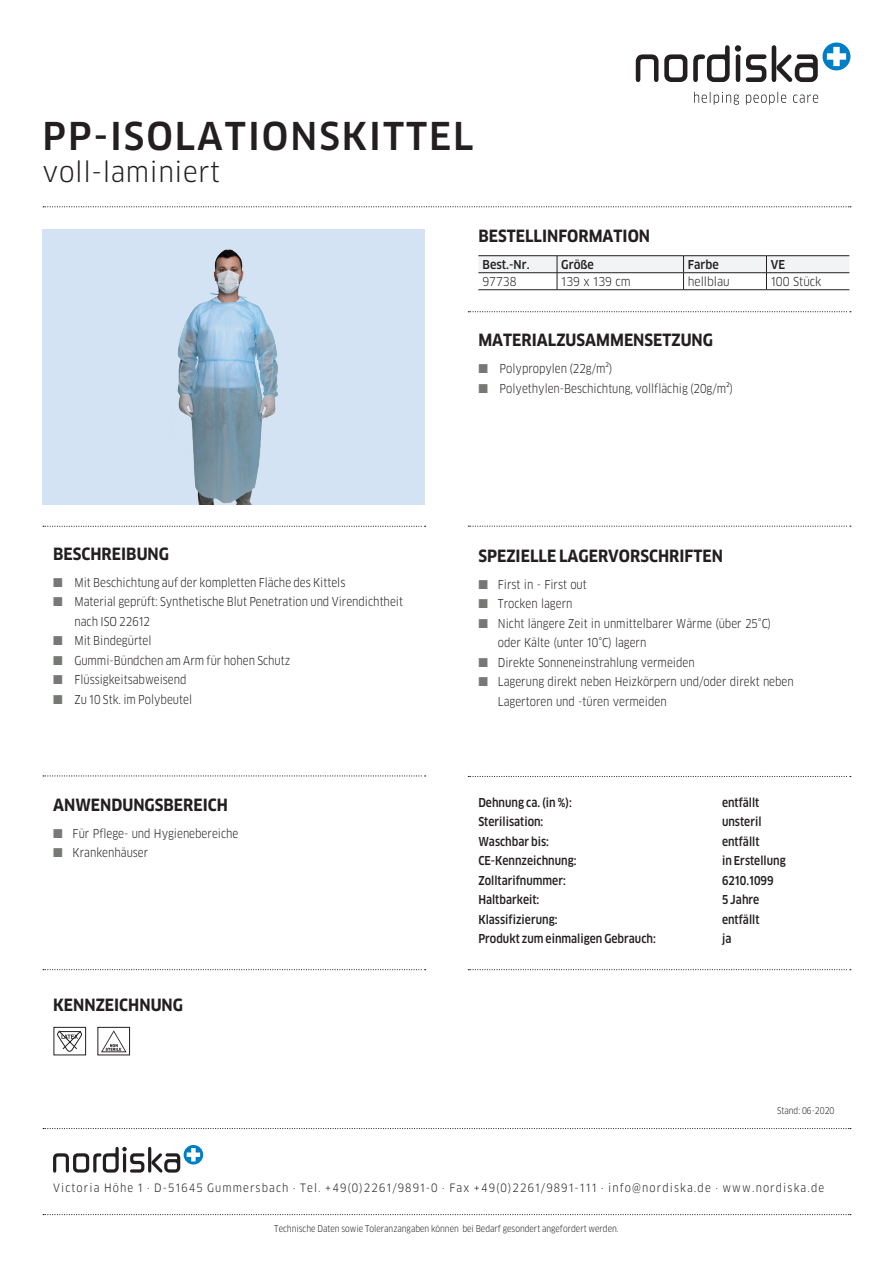
<style>
.page{position:relative;width:893px;height:1263px;background:#fff}
.page>*{position:absolute;margin:0;border:0;box-sizing:border-box;transform-origin:0 0}
.t1{font:500 37.5px "Clan Narrow LF";letter-spacing:.05em;color:#231f20;scale:1.05 1}
.t2{font:27px "Clan Narrow LF";letter-spacing:.02em;color:#231f20;scale:1.05 1}
.t3{font:700 16.5px "Clan Narrow LF";color:#231f20}
.t4{font:12px/19.5px "Clan Narrow LF";color:#231f20;scale:.95 1}
.t5{font:500 12px "Clan Narrow LF";color:#231f20;scale:.95 1}
.t6{font:12px "Clan Narrow LF";color:#231f20}
.t7{font:500 12px "Clan Narrow LF";color:#231f20}
.t8{font:11.25px "Clan Narrow LF";letter-spacing:.1em;color:#231f20}
.t9{font:9px "Clan Narrow LF";color:#231f20;scale:.95 1}
.s1{font-family:"European Pi Three";color:#767876}
</style>
<div class="page">
<div style="left:43px;top:229px;width:382px;height:276px;background:#d4e3f4"></div>
<hr style="left:478px;top:255px;width:79px;height:1px;background:#231f20">
<hr style="left:557px;top:255px;width:127px;height:1px;background:#231f20">
<hr style="left:684px;top:255px;width:82px;height:1px;background:#231f20">
<hr style="left:766px;top:255px;width:83px;height:1px;background:#231f20">
<svg style="left:478px;top:256px;width:371px;height:34px"></svg>
<svg style="left:43px;top:206px;width:808px;height:1px"></svg>
<svg style="left:43px;top:526px;width:383px;height:1px"></svg>
<svg style="left:468px;top:311px;width:383px;height:1px"></svg>
<svg style="left:468px;top:526px;width:383px;height:1px"></svg>
<svg style="left:468px;top:776px;width:383px;height:1px"></svg>
<svg style="left:43px;top:775px;width:383px;height:1px"></svg>
<svg style="left:43px;top:969px;width:383px;height:1px"></svg>
<svg style="left:43px;top:1128px;width:808px;height:1px"></svg>
<svg style="left:43px;top:1214px;width:808px;height:1px"></svg>
<svg style="left:53px;top:1147px;width:91px;height:25px"></svg>
<hr style="left:148px;top:1147px;width:3px;height:25px;background:#231f20;border-radius:2px">
<svg style="left:151px;top:1152px;width:29px;height:21px"></svg>
<svg style="left:184px;top:1145px;width:19px;height:19px"></svg>
<svg style="left:187px;top:1148px;width:13px;height:13px"></svg>
<svg style="left:636px;top:54px;width:22px;height:28px"></svg>
<svg style="left:664px;top:54px;width:23px;height:28px"></svg>
<div style="left:735px;top:45px;width:6px;height:7px;background:#231f20;border-radius:50%"></div>
<hr style="left:736px;top:54px;width:4px;height:28px;background:#231f20;border-radius:2px">
<svg style="left:746px;top:54px;width:20px;height:28px"></svg>
<svg style="left:693px;top:45px;width:37px;height:37px"></svg>
<hr style="left:772px;top:45px;width:4px;height:37px;background:#231f20;border-radius:2px">
<svg style="left:776px;top:53px;width:42px;height:29px"></svg>
<svg style="left:822px;top:43px;width:28px;height:27px"></svg>
<svg style="left:827px;top:47px;width:19px;height:19px"></svg>
<svg style="left:694px;top:92px;width:124px;height:13px"></svg>
<svg style="left:468px;top:969px;width:383px;height:1px"></svg>
<img style="left:172px;top:249px;width:106px;height:256px">
<div style="left:53px;top:1027px;width:33px;height:28px;border:1px solid #231f20"></div>
<svg style="left:57px;top:1030px;width:25px;height:22px"></svg>
<img style="left:101px;top:1030px;width:26px;height:23px">
<div style="left:97px;top:1027px;width:33px;height:28px;border:1px solid #231f20"></div>
<h1 class="t1" style="left:43px;top:113px;width:412px">PP-ISOLATIONSKITTEL</h1>
<h2 class="t2" style="left:43px;top:155px;width:171px">voll-laminiert</h2>
<h3 class="t3" style="left:478px;top:225px;width:173px">BESTELLINFORMATION</h3>
<p class="t7" style="left:483px;top:257px;width:49px">Best.-Nr.</p>
<p class="t7" style="left:561px;top:257px;width:34px">Größe</p>
<p class="t7" style="left:688px;top:257px;width:33px">Farbe</p>
<p class="t7" style="left:771px;top:257px;width:16px">VE</p>
<p class="t6" style="left:483px;top:274px;width:35px">97738</p>
<p class="t6" style="left:561px;top:274px;width:71px">139 x 139 cm</p>
<p class="t6" style="left:688px;top:274px;width:44px">hellblau</p>
<p class="t6" style="left:771px;top:274px;width:52px">100 Stück</p>
<h3 class="t3" style="left:53px;top:543px;width:117px">BESCHREIBUNG</h3>
<p class="t4" style="left:53px;top:573px;width:309px"><span class="s1">M</span> Mit Beschichtung auf der kompletten Fläche des Kittels</p>
<p class="t4" style="left:53px;top:592px;width:370px"><span class="s1">M</span> Material geprüft: Synthetische Blut Penetration und Virendichtheit</p>
<p class="t4" style="left:74px;top:612px;width:81px">nach ISO 22612</p>
<p class="t4" style="left:53px;top:631px;width:105px"><span class="s1">M</span> Mit Bindegürtel</p>
<p class="t4" style="left:53px;top:651px;width:251px"><span class="s1">M</span> Gummi-Bündchen am Arm für hohen Schutz</p>
<p class="t4" style="left:53px;top:670px;width:142px"><span class="s1">M</span> Flüssigkeitsabweisend</p>
<p class="t4" style="left:53px;top:690px;width:148px"><span class="s1">M</span> Zu 10 Stk. im Polybeutel</p>
<h3 class="t3" style="left:53px;top:794px;width:176px">ANWENDUNGSBEREICH</h3>
<p class="t4" style="left:53px;top:824px;width:197px"><span class="s1">M</span> Für Pflege- und Hygienebereiche<br><span class="s1">M</span> Krankenhäuser</p>
<h3 class="t3" style="left:53px;top:995px;width:131px">KENNZEICHNUNG</h3>
<h3 class="t3" style="left:478px;top:330px;width:236px">MATERIALZUSAMMENSETZUNG</h3>
<p class="t4" style="left:478px;top:359px;width:269px"><span class="s1">M</span> Polypropylen (22g/m²)<br><span class="s1">M</span> Polyethylen-Beschichtung, vollflächig (20g/m²)</p>
<h3 class="t3" style="left:478px;top:545px;width:246px">SPEZIELLE LAGERVORSCHRIFTEN</h3>
<p class="t4" style="left:478px;top:575px;width:116px"><span class="s1">M</span> First in - First out</p>
<p class="t4" style="left:478px;top:594px;width:101px"><span class="s1">M</span> Trocken lagern</p>
<p class="t4" style="left:478px;top:614px;width:310px"><span class="s1">M</span> Nicht längere Zeit in unmittelbarer Wärme (über 25°C)</p>
<p class="t4" style="left:498px;top:633px;width:158px">oder Kälte (unter 10°C) lagern</p>
<p class="t4" style="left:478px;top:653px;width:229px"><span class="s1">M</span> Direkte Sonneneinstrahlung vermeiden</p>
<p class="t4" style="left:478px;top:672px;width:334px"><span class="s1">M</span> Lagerung direkt neben Heizkörpern und/oder direkt neben</p>
<p class="t4" style="left:498px;top:692px;width:179px">Lagertoren und -türen vermeiden</p>
<p class="t5" style="left:478px;top:795px;width:100px">Dehnung ca. (in %):</p>
<p class="t5" style="left:722px;top:795px;width:41px">entfällt</p>
<p class="t5" style="left:478px;top:814px;width:70px">Sterilisation:</p>
<p class="t5" style="left:722px;top:814px;width:43px">unsteril</p>
<p class="t5" style="left:478px;top:834px;width:76px">Waschbar bis:</p>
<p class="t5" style="left:722px;top:834px;width:41px">entfällt</p>
<p class="t5" style="left:478px;top:853px;width:105px">CE-Kennzeichnung:</p>
<p class="t5" style="left:722px;top:853px;width:69px">in Erstellung</p>
<p class="t5" style="left:478px;top:873px;width:94px">Zolltarifnummer:</p>
<p class="t5" style="left:722px;top:873px;width:56px">6210.1099</p>
<p class="t5" style="left:478px;top:892px;width:66px">Haltbarkeit:</p>
<p class="t5" style="left:722px;top:892px;width:41px">5 Jahre</p>
<p class="t5" style="left:478px;top:912px;width:85px">Klassifizierung:</p>
<p class="t5" style="left:722px;top:912px;width:41px">entfällt</p>
<p class="t5" style="left:478px;top:931px;width:188px">Produkt zum einmaligen Gebrauch:</p>
<p class="t5" style="left:722px;top:931px;width:11px">ja</p>
<p class="t9" style="left:777px;top:1105px;width:62px">Stand: 06-2020</p>
<p class="t8" style="left:53px;top:1181px;width:773px">Victoria Höhe 1 . D-51645 Gummersbach . Tel. +49(0)2261/9891-0 . Fax +49(0)2261/9891-111 . info@nordiska.de . www.nordiska.de</p>
<p class="t9" style="left:274px;top:1223px;width:364px">Technische Daten sowie Toleranzangaben können bei Bedarf gesondert angefordert werden.</p>
</div>
